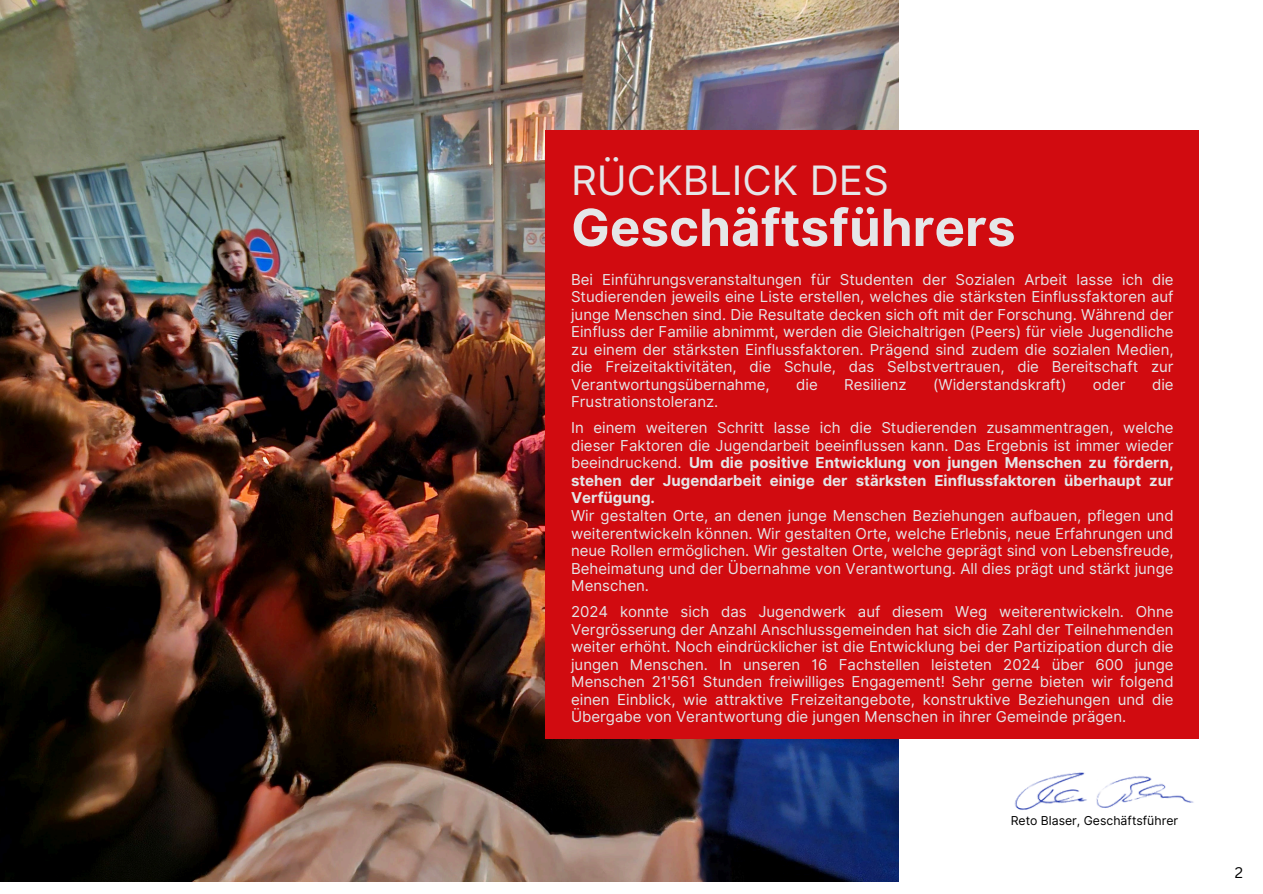
<style>
.page{position:relative;width:1263px;height:894px;background:#fff}
.page>*{position:absolute;margin:0;border:0;box-sizing:border-box;transform-origin:0 0}
.t1{font:700 51px "Inter";color:#e5e6e8}
.t2{font:40.5px "Inter";color:#e5e6e8}
.t3{font:15px/17.5px "Inter";color:#e5e6e8;text-align:justify}
.t4{font:15px "Canva Sans";color:#000}
.t5{font:12.3px "Inter";color:#000}
.s1{font-weight:700}
</style>
<div class="page">
<img style="left:0;top:0;width:899px;height:880px">
<div style="left:546px;top:130px;width:653px;height:608px;background:#d10b10"></div>
<img style="left:1014px;top:772px;width:180px;height:38px">
<h2 class="t2" style="left:571px;top:156px;width:319px">RÜCKBLICK DES</h2>
<h1 class="t1" style="left:571px;top:197px;width:446px">Geschäftsführers</h1>
<h3 class="t3" style="left:571px;top:270px;width:604px">Bei Einführungsveranstaltungen für Studenten der Sozialen Arbeit lasse ich die Studierenden jeweils eine Liste erstellen, welches die stärksten Einflussfaktoren auf junge Menschen sind. Die Resultate decken sich oft mit der Forschung. Während der Einfluss der Familie abnimmt, werden die Gleichaltrigen (Peers) für viele Jugendliche zu einem der stärksten Einflussfaktoren. Prägend sind zudem die sozialen Medien, die Freizeitaktivitäten, die Schule, das Selbstvertrauen, die Bereitschaft zur Verantwortungsübernahme,</h3>
<h3 class="t3" style="left:796px;top:375px;width:23px">die</h3>
<h3 class="t3" style="left:844px;top:375px;width:64px">Resilienz</h3>
<h3 class="t3" style="left:933px;top:375px;width:135px">(Widerstandskraft)</h3>
<h3 class="t3" style="left:1093px;top:375px;width:34px">oder</h3>
<h3 class="t3" style="left:1152px;top:375px;width:23px">die</h3>
<h3 class="t3" style="left:571px;top:393px;width:149px">Frustrationstoleranz.</h3>
<h3 class="t3" style="left:571px;top:419px;width:604px;text-align:left">In einem weiteren Schritt lasse ich die Studierenden zusammentragen, welche dieser Faktoren die Jugendarbeit beeinflussen kann. Das Ergebnis ist immer wieder beeindruckend. <span class="s1">Um die positive Entwicklung von jungen Menschen zu fördern, stehen der Jugendarbeit einige der stärksten Einflussfaktoren überhaupt zur Verfügung.<br></span>Wir gestalten Orte, an denen junge Menschen Beziehungen aufbauen, pflegen und weiterentwickeln können. Wir gestalten Orte, welche Erlebnis, neue Erfahrungen und neue Rollen ermöglichen. Wir gestalten Orte, welche geprägt sind von Lebensfreude, Beheimatung und der Übernahme von Verantwortung. All dies prägt und stärkt junge Menschen.</h3>
<h3 class="t3" style="left:571px;top:603px;width:604px">2024 konnte sich das Jugendwerk auf diesem Weg weiterentwickeln. Ohne Vergrösserung der Anzahl Anschlussgemeinden hat sich die Zahl der Teilnehmenden weiter erhöht. Noch eindrücklicher ist die Entwicklung bei der Partizipation durch die jungen Menschen. In unseren 16 Fachstellen leisteten 2024 über 600 junge Menschen 21'561 Stunden freiwilliges Engagement! Sehr gerne bieten wir folgend einen Einblick, wie attraktive Freizeitangebote, konstruktive Beziehungen und die Übergabe von Verantwortung die jungen Menschen in ihrer Gemeinde prägen.</h3>
<p class="t5" style="left:1011px;top:812px;width:169px">Reto Blaser, Geschäftsführer</p>
<p class="t4" style="left:1235px;top:861px;width:10px">2</p>
</div>
